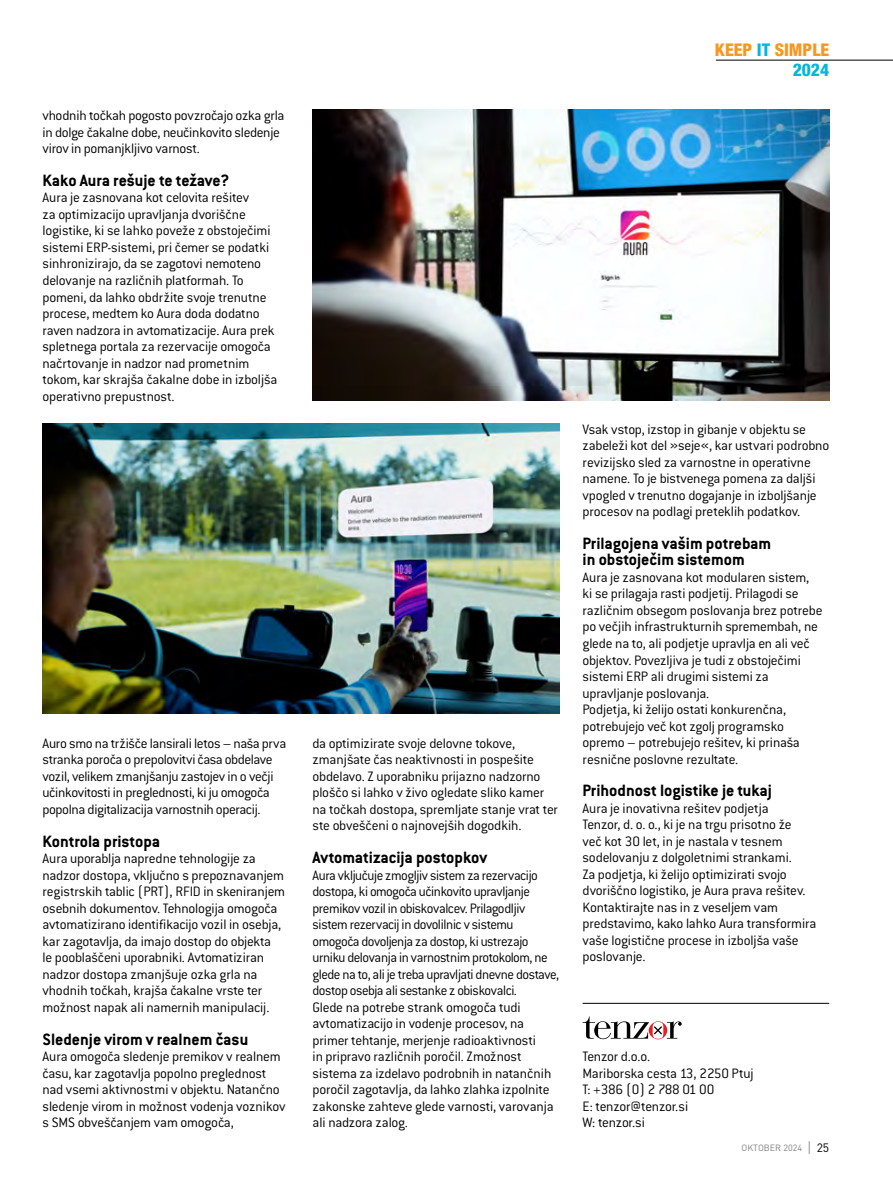
<style>
.page{position:relative;width:893px;height:1191px;background:#fff}
.page>*{position:absolute;margin:0;border:0;box-sizing:border-box;transform-origin:0 0}
.t1{font:700 18px/16.5px "Conduit ITCW02";color:#000}
.t2{font:800 condensed 17.55px "Helvetica Neue LT Pro";color:#f8961d}
.t3{font:800 condensed 17.55px "Helvetica Neue LT Pro";color:#00b8de}
.t4{font:300 15px/16.5px "Conduit ITCW02";letter-spacing:-.015em;color:#000}
.t5{font:9px "DIN";color:#808285}
.s1{color:#00b8de}
.s2{font-family:"Conduit ITCW02";font-weight:300;font-size:20.4px}
.s3{font-size:12px;color:#000}
</style>
<div class="page">
<hr style="left:583px;top:1003px;width:246px;height:1px;background:#000">
<hr style="left:716px;top:60px;width:177px;height:1px;background:#000">
<img style="left:313px;top:109px;width:516px;height:291px">
<img style="left:43px;top:423px;width:516px;height:290px">
<svg style="left:583px;top:1016px;width:99px;height:23px"></svg>
<p class="t4" style="left:43px;top:107px;width:243px">vhodnih točkah pogosto povzročajo ozka grla in dolge čakalne dobe, neučinkovito sledenje virov in pomanjkljivo varnost.</p>
<p class="t1" style="left:43px;top:172px;width:188px">Kako Aura rešuje te težave?</p>
<p class="t4" style="left:43px;top:190px;width:236px">Aura je zasnovana kot celovita rešitev<br>za optimizacijo upravljanja dvoriščne logistike, ki se lahko poveže z obstoječimi sistemi ERP-sistemi, pri čemer se podatki sinhronizirajo, da se zagotovi nemoteno delovanje na različnih platformah. To pomeni, da lahko obdržite svoje trenutne procese, medtem ko Aura doda dodatno raven nadzora in avtomatizacije. Aura prek spletnega portala za rezervacije omogoča načrtovanje in nadzor nad prometnim tokom, kar skrajša čakalne dobe in izboljša operativno prepustnost.</p>
<p class="t4" style="left:43px;top:735px;width:245px">Auro smo na tržišče lansirali letos – naša prva stranka poroča o prepolovitvi časa obdelave vozil, velikem zmanjšanju zastojev in o večji učinkovitosti in preglednosti, ki ju omogoča popolna digitalizacija varnostnih operacij.</p>
<p class="t1" style="left:43px;top:832px;width:119px">Kontrola pristopa</p>
<p class="t4" style="left:43px;top:850px;width:244px">Aura uporablja napredne tehnologije za nadzor dostopa, vključno s prepoznavanjem registrskih tablic (PRT), RFID in skeniranjem osebnih dokumentov. Tehnologija omogoča avtomatizirano identifikacijo vozil in osebja, kar zagotavlja, da imajo dostop do objekta<br>le pooblaščeni uporabniki. Avtomatiziran nadzor dostopa zmanjšuje ozka grla na vhodnih točkah, krajša čakalne vrste ter možnost napak ali namernih manipulacij.</p>
<p class="t1" style="left:43px;top:1030px;width:207px">Sledenje virom v realnem času</p>
<p class="t4" style="left:43px;top:1048px;width:244px">Aura omogoča sledenje premikov v realnem času, kar zagotavlja popolno preglednost nad vsemi aktivnostmi v objektu. Natančno sledenje virom in možnost vodenja voznikov s SMS obveščanjem vam omogoča,</p>
<p class="t2" style="left:715px;top:39px;width:116px">KEEP <span class="s1">IT</span> SIMPLE</p>
<p class="t3" style="left:793px;top:59px;width:38px">2024</p>
<p class="t4" style="left:313px;top:735px;width:247px">da optimizirate svoje delovne tokove, zmanjšate čas neaktivnosti in pospešite obdelavo. Z uporabniku prijazno nadzorno ploščo si lahko v živo ogledate sliko kamer na točkah dostopa, spremljate stanje vrat ter ste obveščeni o najnovejših dogodkih.</p>
<p class="t1" style="left:313px;top:849px;width:176px">Avtomatizacija postopkov</p>
<p class="t4" style="left:313px;top:867px;width:248px">Aura vključuje zmogljiv sistem za rezervacijo dostopa, ki omogoča učinkovito upravljanje premikov vozil in obiskovalcev. Prilagodljiv sistem rezervacij in dovolilnic v sistemu omogoča dovoljenja za dostop, ki ustrezajo urniku delovanja in varnostnim protokolom, ne glede na to, ali je treba upravljati dnevne dostave, dostop osebja ali sestanke z obiskovalci.<br>Glede na potrebe strank omogoča tudi avtomatizacijo in vodenje procesov, na primer tehtanje, merjenje radioaktivnosti<br>in pripravo različnih poročil. Zmožnost sistema za izdelavo podrobnih in natančnih poročil zagotavlja, da lahko zlahka izpolnite zakonske zahteve glede varnosti, varovanja ali nadzora zalog.</p>
<p class="t4" style="left:583px;top:421px;width:248px">Vsak vstop, izstop in gibanje v objektu se zabeleži kot del »seje«, kar ustvari podrobno revizijsko sled za varnostne in operativne namene. To je bistvenega pomena za daljši vpogled v trenutno dogajanje in izboljšanje procesov na podlagi preteklih podatkov.</p>
<p class="t1" style="left:583px;top:535px;width:190px">Prilagojena vašim potrebam in obstoječim sistemom</p>
<p class="t4" style="left:583px;top:569px;width:241px">Aura je zasnovana kot modularen sistem, ki se prilagaja rasti podjetij. Prilagodi se različnim obsegom poslovanja brez potrebe po večjih infrastrukturnih spremembah, ne glede na to, ali podjetje upravlja en ali več objektov. Povezljiva je tudi z obstoječimi sistemi ERP ali drugimi sistemi za upravljanje poslovanja.<br>Podjetja, ki želijo ostati konkurenčna, potrebujejo več kot zgolj programsko opremo – potrebujejo rešitev, ki prinaša resnične poslovne rezultate.</p>
<p class="t1" style="left:583px;top:782px;width:191px">Prihodnost logistike je tukaj</p>
<p class="t4" style="left:583px;top:800px;width:235px">Aura je inovativna rešitev podjetja<br>Tenzor, d. o. o., ki je na trgu prisotno že<br>več kot 30 let, in je nastala v tesnem sodelovanju z dolgoletnimi strankami.<br>Za podjetja, ki želijo optimizirati svojo dvoriščno logistiko, je Aura prava rešitev.<br>Kontaktirajte nas in z veseljem vam predstavimo, kako lahko Aura transformira vaše logistične procese in izboljša vaše poslovanje.</p>
<p class="t4" style="left:583px;top:1048px;width:173px">Tenzor d.o.o.<br>Mariborska cesta 13, 2250 Ptuj<br>T: +386 (0) 2 788 01 00<br>E: tenzor@tenzor.si<br>W: tenzor.si</p>
<p class="t5" style="left:741px;top:1142px;width:89px">OKTOBER 2024 <span class="s2">l</span> <span class="s3">25</span></p>
</div>
